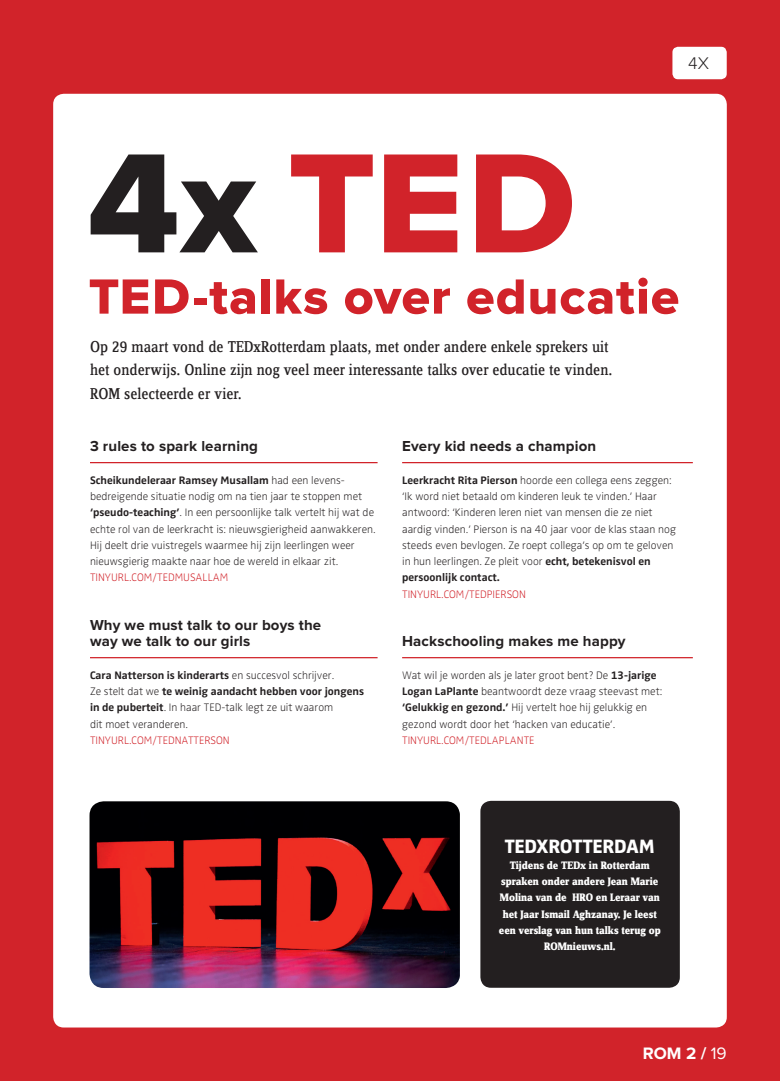
<style>
.page{position:relative;width:780px;height:1081px;background:#d1232a}
.page>*{position:absolute;margin:0;border:0;box-sizing:border-box;transform-origin:0 0}
.t1{font:146.75px "Proxima Nova Extrabld";color:#d1232a}
.t2{font:51.25px "Proxima Nova Extrabld";letter-spacing:.015em;color:#d1232a}
.t3{font:20px "Zwo Alt w 7";letter-spacing:-.015em;color:#fff}
.t4{font:300 17.5px "Proxima Nova";color:#231f20}
.t5{font:700 17.12px "Proxima Nova";color:#fff}
.t6{font:16.25px/23.5px "Zine Serif Dis";color:#231f20}
.t7{font:700 15px/16.2px "Proxima Nova";letter-spacing:.01em;color:#231f20}
.t8{font:11.25px/16.2px "Zwo w 1";color:#231f20}
.t9{font:11.25px/16.2px "Zwo w 6";color:#231f20}
.t10{font:800 11.25px/16.2px "Zine Serif Dis";letter-spacing:-.005em;color:#fff;text-align:center}
.t11{font:11.25px "Zwo w 1";color:#d1232a}
.s1{color:#231f20}
.s2{font-family:"Zwo w 1"}
.s3{font-family:"Zwo w 6"}
.s4{font-weight:400}
</style>
<div class="page">
<div style="left:53px;top:94px;width:673px;height:933px;background:#fff;border-radius:11px"></div>
<hr style="left:90px;top:462px;width:287px;height:1px;background:#d1232a">
<hr style="left:90px;top:657px;width:287px;height:1px;background:#d1232a">
<hr style="left:402px;top:462px;width:290px;height:1px;background:#d1232a">
<hr style="left:402px;top:657px;width:290px;height:1px;background:#d1232a">
<div style="left:672px;top:47px;width:54px;height:32px;background:#fff;border-radius:6px"></div>
<div style="left:480px;top:801px;width:199px;height:187px;background:#231f20;border-radius:11px"></div>
<img style="left:89px;top:801px;width:371px;height:187px">
<h3 class="t4" style="left:688px;top:55px;width:22px">4X</h3>
<h1 class="t1" style="left:87px;top:136px;width:490px"><span class="s1">4x</span> TED</h1>
<h2 class="t2" style="left:89px;top:273px;width:592px">TED-talks over educatie</h2>
<h3 class="t6" style="left:90px;top:335px;width:524px">Op 29 maart vond de TEDxRotterdam plaats, met onder andere enkele sprekers uit het onderwijs. Online zijn nog veel meer interessante talks over educatie te vinden.<br>ROM selecteerde er vier.</h3>
<h3 class="t7" style="left:90px;top:439px;width:169px">3 rules to spark learning</h3>
<p class="t9" style="left:90px;top:472px;width:256px">Scheikundeleraar Ramsey Musallam <span class="s2">had een levens-</span></p>
<p class="t8" style="left:90px;top:488px;width:287px">bedreigende situatie nodig om na tien jaar te stoppen met <span class="s3">‘pseudo-teaching’</span>. In een persoonlijke talk vertelt hij wat de echte rol van de leerkracht is: nieuwsgierigheid aanwakkeren.<br>Hij deelt drie vuistregels waarmee hij zijn leerlingen weer nieuwsgierig maakte naar hoe de wereld in elkaar zit.</p>
<p class="t11" style="left:90px;top:571px;width:140px">TINYURL.COM/TEDMUSALLAM</p>
<h3 class="t7" style="left:90px;top:618px;width:233px">Why we must talk to our boys the way we talk to our girls</h3>
<p class="t9" style="left:90px;top:667px;width:275px">Cara Natterson is kinderarts <span class="s2">en succesvol schrijver.<br>Ze stelt dat we</span> te weinig aandacht hebben voor jongens</p>
<p class="t8" style="left:90px;top:699px;width:245px"><span class="s3">in de puberteit</span>. In haar TED-talk legt ze uit waarom dit moet veranderen.</p>
<p class="t11" style="left:90px;top:734px;width:141px">TINYURL.COM/TEDNATTERSON</p>
<h3 class="t7" style="left:402px;top:439px;width:195px">Every kid needs a champion</h3>
<p class="t8" style="left:402px;top:472px;width:275px"><span class="s3">Leerkracht Rita Pierson</span> hoorde een collega eens zeggen: ‘Ik word niet betaald om kinderen leuk te vinden.’ Haar antwoord: ‘Kinderen leren niet van mensen die ze niet aardig vinden.’ Pierson is na 40 jaar voor de klas staan nog steeds even bevlogen. Ze roept collega’s op om te geloven in hun leerlingen. Ze pleit voor <span class="s3">echt, betekenisvol en</span></p>
<p class="t9" style="left:402px;top:569px;width:99px">persoonlijk contact.</p>
<p class="t11" style="left:402px;top:587px;width:125px">TINYURL.COM/TEDPIERSON</p>
<h3 class="t7" style="left:402px;top:634px;width:225px">Hackschooling makes me happy</h3>
<p class="t8" style="left:402px;top:667px;width:261px">Wat wil je worden als je later groot bent? De <span class="s3">13-jarige Logan LaPlante</span> beantwoordt deze vraag steevast met: <span class="s3">‘Gelukkig en gezond.’</span> Hij vertelt hoe hij gelukkig en gezond wordt door het ‘hacken van educatie’.</p>
<p class="t11" style="left:402px;top:734px;width:134px">TINYURL.COM/TEDLAPLANTE</p>
<h3 class="t3" style="left:504px;top:834px;width:151px">TEDXROTTERDAM</h3>
<p class="t10" style="left:499px;top:857px;width:163px">Tijdens de TEDx in Rotterdam spraken onder andere Jean Marie<br>Molina van de HRO en Leraar van het Jaar Ismail Aghzanay. Je leest een verslag van hun talks terug op<br>ROMnieuws.nl.</p>
<h3 class="t5" style="left:642px;top:1045px;width:86px">ROM 2 / <span class="s4">19</span></h3>
</div>
